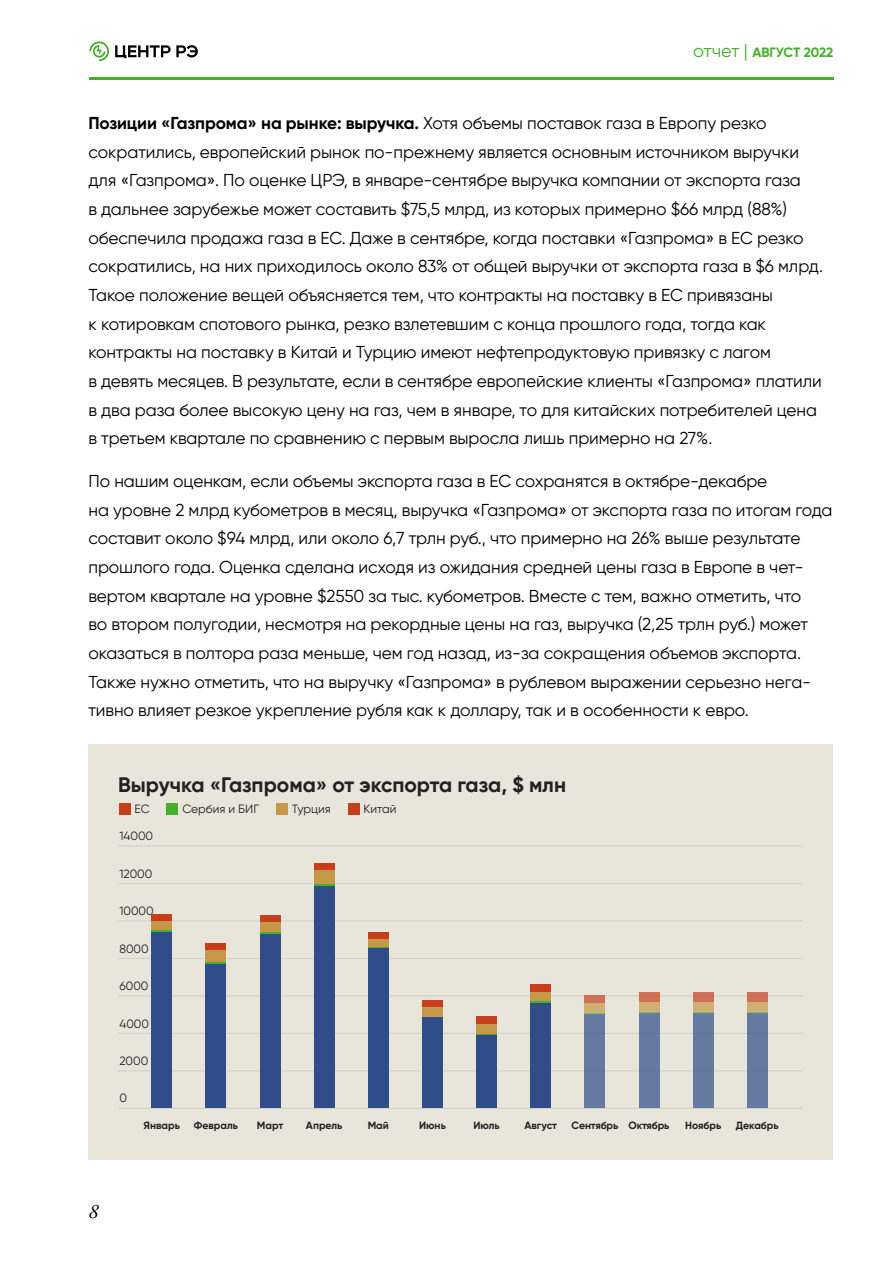
<style>
.page{position:relative;width:893px;height:1263px;background:#fff}
.page>*{position:absolute;margin:0;border:0;box-sizing:border-box;transform-origin:0 0}
.t1{font:700 21px "Gilroy";color:#222}
.t2{font:italic 21px "EB Garamond";color:#000}
.t3{font:17.25px/28.7px "Gilroy";letter-spacing:-.005em;color:#000}
.t4{font:700 13.5px "Gilroy";letter-spacing:-.005em;color:#42b029}
.t5{font:12px "Gilroy";color:#222}
.t6{font:700 10.5px "Gilroy";color:#222}
.s1{font-weight:400;font-size:18px}
.s2{font-weight:700}
</style>
<div class="page">
<svg style="left:115px;top:45px;width:83px;height:13px"></svg>
<svg style="left:89px;top:41px;width:20px;height:20px"></svg>
<hr style="left:89px;top:78px;width:744px;height:2px;background:#42b029">
<div style="left:88px;top:744px;width:745px;height:415px;background:#e8e5da"></div>
<hr style="left:118px;top:1108px;width:685px;height:1px;background:#000">
<hr style="left:118px;top:1070px;width:685px;height:1px;background:#000">
<hr style="left:118px;top:1033px;width:685px;height:1px;background:#000">
<hr style="left:118px;top:995px;width:685px;height:1px;background:#000">
<hr style="left:118px;top:958px;width:685px;height:1px;background:#000">
<hr style="left:118px;top:920px;width:685px;height:1px;background:#000">
<hr style="left:118px;top:883px;width:685px;height:1px;background:#000">
<hr style="left:118px;top:846px;width:685px;height:1px;background:#000">
<div style="left:119px;top:803px;width:11px;height:11px;background:#c73e1d"></div>
<div style="left:167px;top:803px;width:11px;height:11px;background:#42b029"></div>
<div style="left:276px;top:803px;width:11px;height:11px;background:#c59849"></div>
<div style="left:348px;top:803px;width:11px;height:11px;background:#c73e1d"></div>
<div style="left:152px;top:932px;width:20px;height:176px;background:#304c89"></div>
<hr style="left:152px;top:930px;width:20px;height:2px;background:#42b029">
<div style="left:152px;top:921px;width:20px;height:9px;background:#c59849"></div>
<div style="left:152px;top:914px;width:20px;height:7px;background:#c73e1d"></div>
<div style="left:206px;top:963px;width:20px;height:145px;background:#304c89"></div>
<svg style="left:206px;top:962px;width:20px;height:1px"></svg>
<div style="left:206px;top:950px;width:20px;height:12px;background:#c59849"></div>
<div style="left:206px;top:943px;width:20px;height:7px;background:#c73e1d"></div>
<div style="left:260px;top:934px;width:20px;height:174px;background:#304c89"></div>
<hr style="left:260px;top:932px;width:20px;height:2px;background:#42b029">
<div style="left:260px;top:921px;width:20px;height:11px;background:#c59849"></div>
<div style="left:260px;top:914px;width:20px;height:7px;background:#c73e1d"></div>
<div style="left:314px;top:886px;width:20px;height:222px;background:#304c89"></div>
<hr style="left:314px;top:884px;width:20px;height:2px;background:#42b029">
<div style="left:314px;top:870px;width:20px;height:14px;background:#c59849"></div>
<div style="left:314px;top:863px;width:20px;height:7px;background:#c73e1d"></div>
<div style="left:368px;top:948px;width:20px;height:160px;background:#304c89"></div>
<svg style="left:368px;top:947px;width:20px;height:1px"></svg>
<div style="left:368px;top:939px;width:20px;height:8px;background:#c59849"></div>
<div style="left:368px;top:932px;width:20px;height:7px;background:#c73e1d"></div>
<div style="left:422px;top:1017px;width:21px;height:91px;background:#304c89"></div>
<svg style="left:422px;top:1016px;width:21px;height:1px"></svg>
<div style="left:422px;top:1007px;width:21px;height:9px;background:#c59849"></div>
<div style="left:422px;top:1000px;width:21px;height:7px;background:#c73e1d"></div>
<div style="left:476px;top:1035px;width:21px;height:73px;background:#304c89"></div>
<hr style="left:476px;top:1033px;width:21px;height:2px;background:#42b029">
<div style="left:476px;top:1024px;width:21px;height:9px;background:#c59849"></div>
<div style="left:476px;top:1016px;width:21px;height:8px;background:#c73e1d"></div>
<div style="left:531px;top:1002px;width:20px;height:106px;background:#304c89"></div>
<svg style="left:531px;top:1001px;width:20px;height:1px"></svg>
<div style="left:531px;top:992px;width:20px;height:9px;background:#c59849"></div>
<div style="left:531px;top:984px;width:20px;height:8px;background:#c73e1d"></div>
<div style="left:585px;top:1014px;width:20px;height:94px;background:#677aa1"></div>
<hr style="left:585px;top:1012px;width:20px;height:2px;background:#42b029">
<div style="left:585px;top:1003px;width:20px;height:9px;background:#cfaf74"></div>
<div style="left:585px;top:995px;width:20px;height:8px;background:#d07056"></div>
<div style="left:639px;top:1013px;width:20px;height:95px;background:#677aa1"></div>
<hr style="left:639px;top:1011px;width:20px;height:2px;background:#42b029">
<div style="left:639px;top:1001px;width:20px;height:10px;background:#cfaf74"></div>
<div style="left:639px;top:992px;width:20px;height:9px;background:#d07056"></div>
<div style="left:693px;top:1013px;width:20px;height:95px;background:#677aa1"></div>
<hr style="left:693px;top:1011px;width:20px;height:2px;background:#42b029">
<div style="left:693px;top:1001px;width:20px;height:10px;background:#cfaf74"></div>
<div style="left:693px;top:992px;width:20px;height:9px;background:#d07056"></div>
<div style="left:747px;top:1013px;width:20px;height:95px;background:#677aa1"></div>
<hr style="left:747px;top:1011px;width:20px;height:2px;background:#42b029">
<div style="left:747px;top:1001px;width:20px;height:10px;background:#cfaf74"></div>
<div style="left:747px;top:992px;width:20px;height:9px;background:#d07056"></div>
<p class="t4" style="left:693px;top:44px;width:142px"><span class="s1">отчет |</span> АВГУСТ 2022</p>
<p class="t3" style="left:88px;top:108px;width:736px"><span class="s2">Позиции «Газпрома» на рынке: выручка.</span> Хотя объемы поставок газа в Европу резко сократились, европейский рынок по-прежнему является основным источником выручки для «Газпрома». По оценке ЦРЭ, в январе-сентябре выручка компании от экспорта газа<br>в дальнее зарубежье может составить $75,5 млрд, из которых примерно $66 млрд (88%) обеспечила продажа газа в ЕС. Даже в сентябре, когда поставки «Газпрома» в ЕС резко сократились, на них приходилось около 83% от общей выручки от экспорта газа в $6 млрд.<br>Такое положение вещей объясняется тем, что контракты на поставку в ЕС привязаны<br>к котировкам спотового рынка, резко взлетевшим с конца прошлого года, тогда как контракты на поставку в Китай и Турцию имеют нефтепродуктовую привязку с лагом<br>в девять месяцев. В результате, если в сентябре европейские клиенты «Газпрома» платили в два раза более высокую цену на газ, чем в январе, то для китайских потребителей цена в третьем квартале по сравнению с первым выросла лишь примерно на 27%.</p>
<p class="t3" style="left:88px;top:467px;width:746px">По нашим оценкам, если объемы экспорта газа в ЕС сохранятся в октябре-декабре<br>на уровне 2 млрд кубометров в месяц, выручка «Газпрома» от экспорта газа по итогам года составит около $94 млрд, или около 6,7 трлн руб., что примерно на 26% выше результате прошлого года. Оценка сделана исходя из ожидания средней цены газа в Европе в чет&shy;вертом квартале на уровне $2550 за тыс. кубометров. Вместе с тем, важно отметить, что<br>во втором полугодии, несмотря на рекордные цены на газ, выручка (2,25 трлн руб.) может оказаться в полтора раза меньше, чем год назад, из-за сокращения объемов экспорта.<br>Также нужно отметить, что на выручку «Газпрома» в рублевом выражении серьезно нега&shy;тивно влияет резкое укрепление рубля как к доллару, так и в особенности к евро.</p>
<p class="t1" style="left:118px;top:771px;width:449px">Выручка «Газпрома» от экспорта газа, $ млн</p>
<p class="t5" style="left:135px;top:801px;width:17px">ЕС</p>
<p class="t5" style="left:182px;top:801px;width:78px">Сербия и БИГ</p>
<p class="t5" style="left:292px;top:801px;width:41px">Турция</p>
<p class="t5" style="left:363px;top:801px;width:35px">Китай</p>
<p class="t5" style="left:119px;top:829px;width:35px">14000</p>
<p class="t5" style="left:119px;top:866px;width:34px">12000</p>
<p class="t5" style="left:119px;top:903px;width:36px">10000</p>
<p class="t5" style="left:119px;top:941px;width:31px">8000</p>
<p class="t5" style="left:119px;top:978px;width:31px">6000</p>
<p class="t5" style="left:119px;top:1016px;width:31px">4000</p>
<p class="t5" style="left:119px;top:1053px;width:30px">2000</p>
<p class="t5" style="left:119px;top:1091px;width:9px">0</p>
<p class="t6" style="left:144px;top:1119px;width:38px">Январь</p>
<p class="t6" style="left:194px;top:1119px;width:46px">Февраль</p>
<p class="t6" style="left:257px;top:1119px;width:28px">Март</p>
<p class="t6" style="left:306px;top:1119px;width:38px">Апрель</p>
<p class="t6" style="left:368px;top:1119px;width:23px">Май</p>
<p class="t6" style="left:419px;top:1119px;width:28px">Июнь</p>
<p class="t6" style="left:473px;top:1119px;width:28px">Июль</p>
<p class="t6" style="left:524px;top:1119px;width:34px">Август</p>
<p class="t6" style="left:571px;top:1119px;width:99px">Сентябрь Октябрь</p>
<p class="t6" style="left:685px;top:1119px;width:38px">Ноябрь</p>
<p class="t6" style="left:736px;top:1119px;width:44px">Декабрь</p>
<p class="t2" style="left:88px;top:1197px;width:12px">8</p>
</div>
